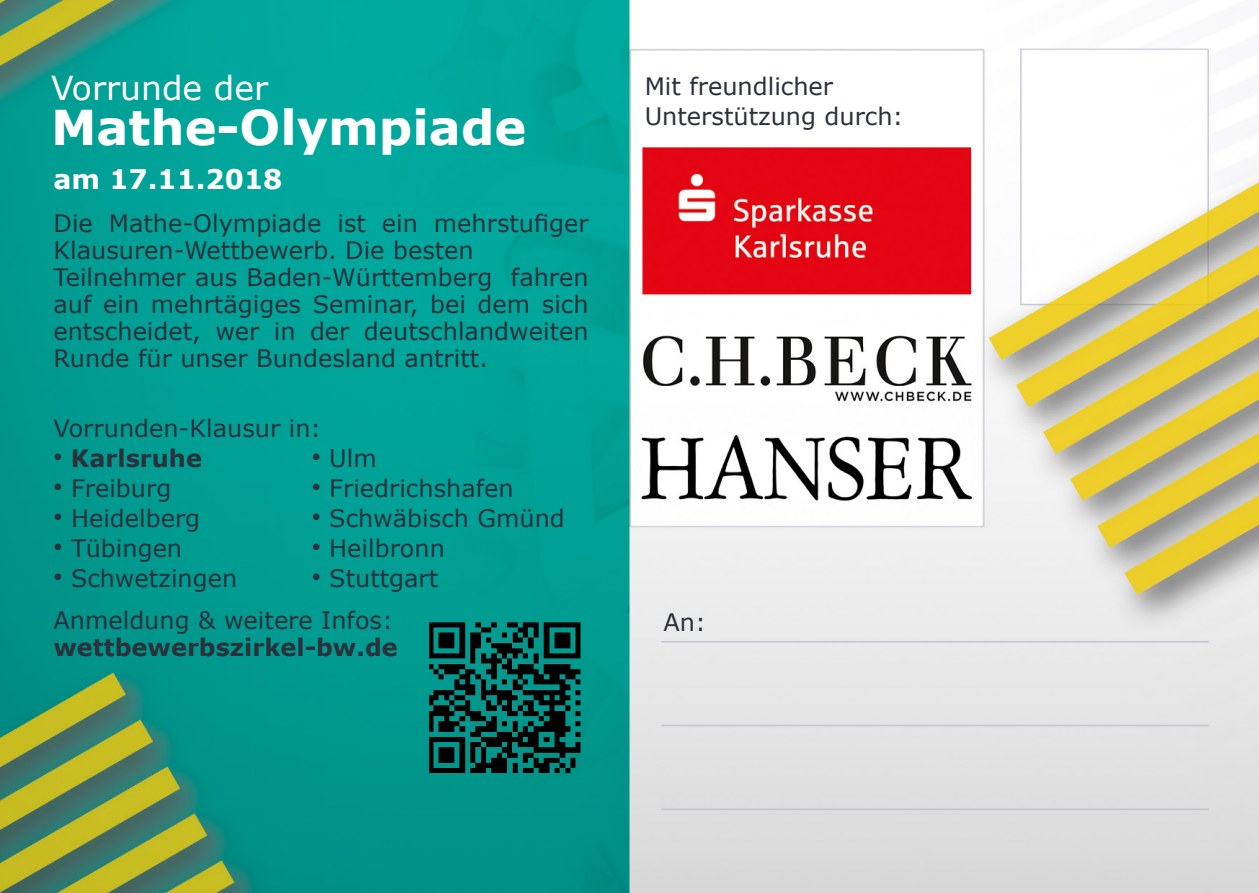
<style>
.page{position:relative;width:1259px;height:893px;background:#fff}
.page>*{position:absolute;margin:0;border:0;box-sizing:border-box;transform-origin:0 0}
.t1{font:700 48px "Verdana";color:#fff}
.t2{font:33px "Verdana";color:#fff}
.t3{font:700 27px "Verdana";color:#fff}
.t4{font:24px/27px "Verdana";color:#2b313b}
.t5{font:700 24px "Verdana";color:#2b313b}
</style>
<div class="page">
<img style="left:0;top:0;width:1259px;height:893px">
<hr style="left:661px;top:809px;width:547px;height:1px;background:#c6c4cc">
<hr style="left:661px;top:725px;width:547px;height:1px;background:#c6c4cc">
<hr style="left:661px;top:641px;width:547px;height:1px;background:#c6c4cc">
<p class="t2" style="left:51px;top:65px;width:219px">Vorrunde der</p>
<p class="t1" style="left:51px;top:93px;width:477px">Mathe-Olympiade</p>
<p class="t3" style="left:53px;top:160px;width:230px">am 17.11.2018</p>
<p class="t4" style="left:53px;top:210px;width:537px">Die Mathe-Olympiade ist ein mehrstufiger<br>Klausuren-Wettbewerb. Die besten</p>
<p class="t4" style="left:53px;top:264px;width:537px;text-align:justify">Teilnehmer aus Baden-Württemberg fahren auf ein mehrtägiges Seminar, bei dem sich entscheidet, wer in der deutschlandweiten Runde für unser Bundesland antritt.</p>
<p class="t4" style="left:53px;top:414px;width:269px">Vorrunden-Klausur in:</p>
<p class="t5" style="left:53px;top:441px;width:150px"><sup>●</sup> Karlsruhe</p>
<p class="t4" style="left:312px;top:444px;width:66px"><sup>●</sup> Ulm</p>
<p class="t4" style="left:53px;top:474px;width:119px"><sup>●</sup> Freiburg</p>
<p class="t4" style="left:312px;top:474px;width:203px"><sup>●</sup> Friedrichshafen</p>
<p class="t4" style="left:53px;top:504px;width:148px"><sup>●</sup> Heidelberg</p>
<p class="t4" style="left:312px;top:504px;width:254px"><sup>●</sup> Schwäbisch Gmünd</p>
<p class="t4" style="left:53px;top:534px;width:130px"><sup>●</sup> Tübingen</p>
<p class="t4" style="left:312px;top:534px;width:135px"><sup>●</sup> Heilbronn</p>
<p class="t4" style="left:53px;top:564px;width:185px"><sup>●</sup> Schwetzingen</p>
<p class="t4" style="left:312px;top:564px;width:128px"><sup>●</sup> Stuttgart</p>
<p class="t4" style="left:53px;top:606px;width:341px">Anmeldung &amp; weitere Infos:</p>
<p class="t5" style="left:53px;top:630px;width:346px">wettbewerbszirkel-bw.de</p>
<p class="t4" style="left:644px;top:72px;width:190px">Mit freundlicher</p>
<p class="t4" style="left:644px;top:102px;width:260px">Unterstützung durch:</p>
<p class="t4" style="left:663px;top:608px;width:44px">An:</p>
</div>
